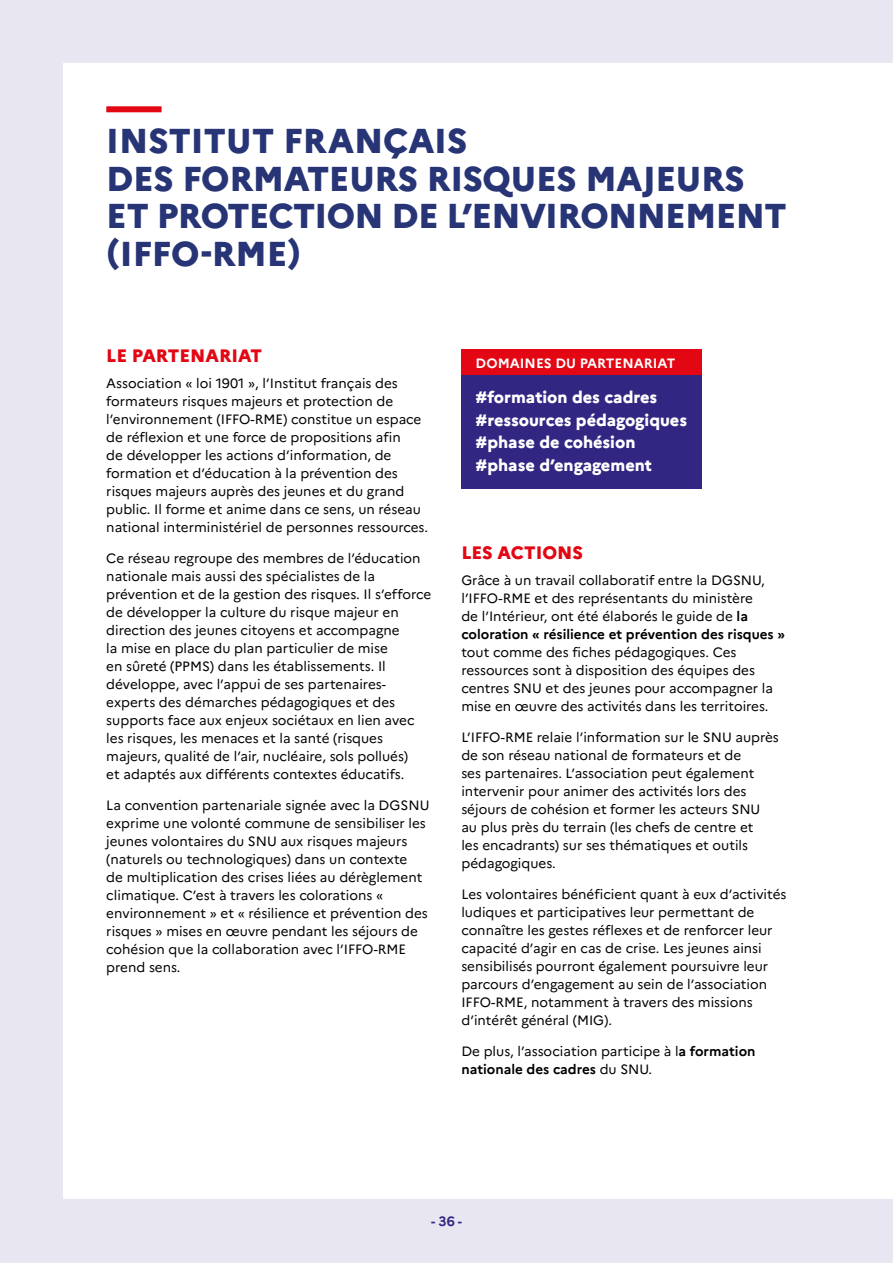
<style>
.page{position:relative;width:893px;height:1263px;background:#e8e6f1}
.page>*{position:absolute;margin:0;border:0;box-sizing:border-box;transform-origin:0 0}
.t1{font:800 34.5px/37.5px "Marianne";letter-spacing:-.01em;color:#273475}
.t2{font:800 18px "Marianne";color:#e30613}
.t3{font:800 16.5px/22.5px "Marianne";color:#fff}
.t4{font:13.5px/18px "Marianne";color:#000}
.t5{font:700 13.5px "Marianne";color:#fff}
.t6{font:700 13.5px "Marianne";color:#312783}
.s1{font-weight:700}
</style>
<div class="page">
<div style="left:64px;top:64px;width:829px;height:1135px;background:#fff"></div>
<div style="left:106px;top:106px;width:56px;height:6px;background:#e30613"></div>
<div style="left:461px;top:354px;width:241px;height:135px;background:#312783"></div>
<div style="left:461px;top:349px;width:241px;height:26px;background:#e30613"></div>
<h1 class="t1" style="left:106px;top:122px;width:682px">INSTITUT FRANÇAIS<br>DES FORMATEURS RISQUES MAJEURS<br>ET PROTECTION DE L’ENVIRONNEMENT (IFFO-RME)</h1>
<h2 class="t2" style="left:106px;top:344px;width:157px">LE PARTENARIAT</h2>
<p class="t4" style="left:106px;top:375px;width:323px">Association « loi 1901 », l’Institut français des formateurs risques majeurs et protection de l’environnement (IFFO-RME) constitue un espace de réflexion et une force de propositions afin<br>de développer les actions d’information, de formation et d’éducation à la prévention des risques majeurs auprès des jeunes et du grand public. Il forme et anime dans ce sens, un réseau national interministériel de personnes ressources.</p>
<p class="t4" style="left:106px;top:549px;width:326px">Ce réseau regroupe des membres de l’éducation nationale mais aussi des spécialistes de la prévention et de la gestion des risques. Il s’efforce de développer la culture du risque majeur en direction des jeunes citoyens et accompagne<br>la mise en place du plan particulier de mise<br>en sûreté (PPMS) dans les établissements. Il développe, avec l’appui de ses partenaires&shy;experts des démarches pédagogiques et des supports face aux enjeux sociétaux en lien avec les risques, les menaces et la santé (risques majeurs, qualité de l’air, nucléaire, sols pollués)<br>et adaptés aux différents contextes éducatifs.</p>
<p class="t4" style="left:106px;top:796px;width:325px">La convention partenariale signée avec la DGSNU exprime une volonté commune de sensibiliser les jeunes volontaires du SNU aux risques majeurs (naturels ou technologiques) dans un contexte<br>de multiplication des crises liées au dérèglement climatique. C’est à travers les colorations « environnement » et « résilience et prévention des risques » mises en œuvre pendant les séjours de cohésion que la collaboration avec l’IFFO-RME prend sens.</p>
<p class="t5" style="left:476px;top:355px;width:201px">DOMAINES DU PARTENARIAT</p>
<p class="t3" style="left:476px;top:386px;width:213px">#formation des cadres #ressources pédagogiques #phase de cohésion #phase d’engagement</p>
<h2 class="t2" style="left:461px;top:541px;width:123px">LES ACTIONS</h2>
<p class="t4" style="left:461px;top:571px;width:325px">Grâce à un travail collaboratif entre la DGSNU, l’IFFO-RME et des représentants du ministère<br>de l’Intérieur, ont été élaborés le guide de <span class="s1">la coloration « résilience et prévention des risques »</span></p>
<p class="t4" style="left:461px;top:643px;width:313px">tout comme des fiches pédagogiques. Ces ressources sont à disposition des équipes des centres SNU et des jeunes pour accompagner la mise en œuvre des activités dans les territoires.</p>
<p class="t4" style="left:461px;top:728px;width:319px">L’IFFO-RME relaie l’information sur le SNU auprès de son réseau national de formateurs et de<br>ses partenaires. L’association peut également intervenir pour animer des activités lors des séjours de cohésion et former les acteurs SNU au plus près du terrain (les chefs de centre et<br>les encadrants) sur ses thématiques et outils pédagogiques.</p>
<p class="t4" style="left:461px;top:885px;width:327px">Les volontaires bénéficient quant à eux d’activités ludiques et participatives leur permettant de connaître les gestes réflexes et de renforcer leur capacité d’agir en cas de crise. Les jeunes ainsi sensibilisés pourront également poursuivre leur parcours d’engagement au sein de l’association IFFO-RME, notamment à travers des missions d’intérêt général (MIG).</p>
<p class="t4" style="left:461px;top:1042px;width:296px">De plus, l’association participe à l<span class="s1">a formation nationale des cadres</span> du SNU.</p>
<p class="t6" style="left:431px;top:1213px;width:32px">- 36 -</p>
</div>
